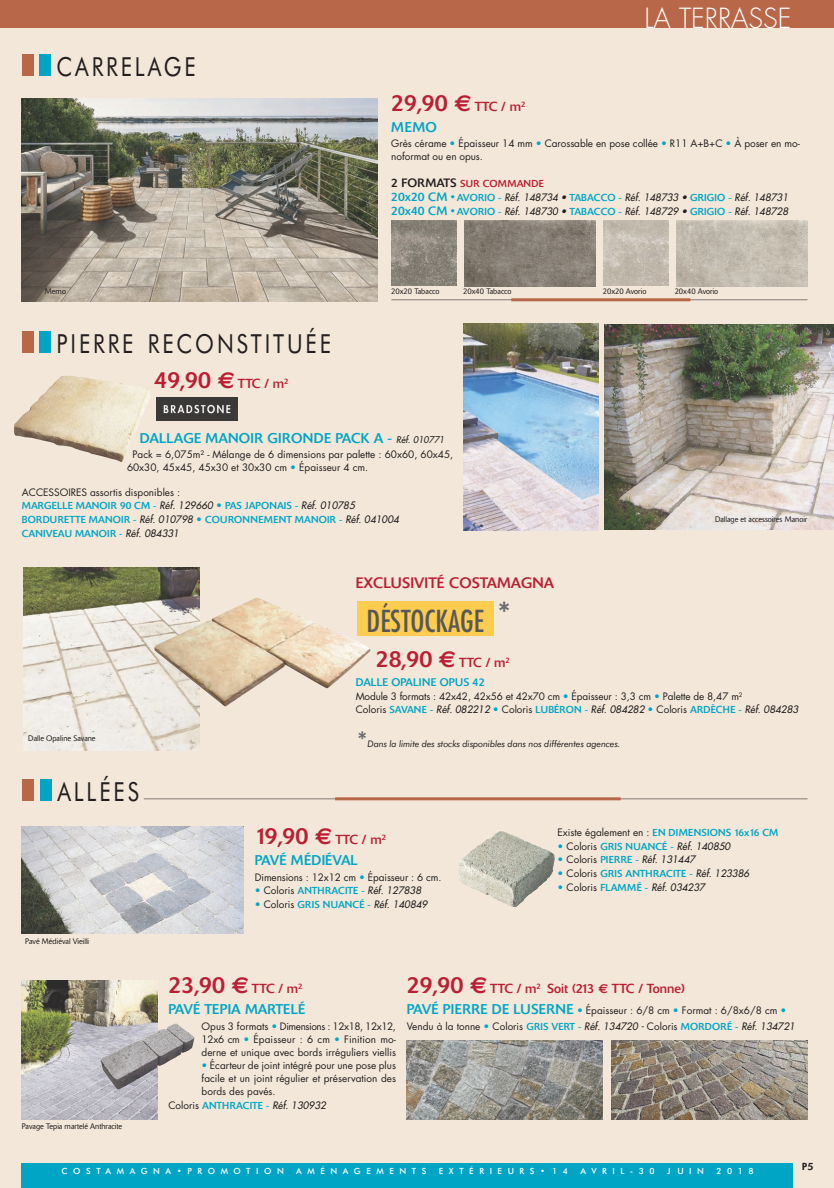
<style>
.page{position:relative;width:834px;height:1188px;background:#fff}
.page>*{position:absolute;margin:0;border:0;box-sizing:border-box;transform-origin:0 0}
.t1{font:condensed 29.5px "Futura";color:#57585a}
.t2{font:300 27px "Futura";color:#fff}
.t3{font:26.2px "Futura BT";letter-spacing:.135em;color:#231f20;scale:.83 1}
.t4{font:23px "Delta";color:#ba1f33}
.t5{font:800 21.8px "Futura BT";color:#6c6d70}
.t6{font:15px "Delta";color:#ba1f33}
.t7{font:14px "Delta";letter-spacing:.02em;color:#00a5c6}
.t8{font:14px "Delta";color:#00a5c6}
.t9{font:13px "Delta";color:#ba1f33}
.t10{font:11px "Delta";color:#00a5c6}
.t11{font:10px/13.1px "Futura";color:#231f20}
.t12{font:10px/13.6px "Delta";letter-spacing:.02em;color:#00a5c6}
.t13{font:italic 10px/13.6px "Futura";color:#231f20}
.t14{font:10px "Delta";color:#00a5c6}
.t15{font:10px "Delta";letter-spacing:.02em;color:#ba1f33}
.t16{font:800 10px "Futura BT";color:#231f20}
.t17{font:italic 9.1px "Futura BT";letter-spacing:-.015em;color:#231f20}
.t18{font:500 8.5px "Futura BT";letter-spacing:.655em;color:#fff}
.t19{font:300 8px "Delta";color:#231f20;scale:.95 1}
.s1{font-family:"Euro Sans";font-weight:700}
.s2{font-size:13px}
.s3{color:#00a5c6}
.s4{font-size:12px;color:#231f20}
.s5{font-family:"Delta";font-style:normal;font-size:12px;color:#00a5c6}
.s6{font-family:"Delta";font-style:normal;color:#00a5c6}
.s7{font-family:"Futura";font-style:italic;font-size:9px;color:#231f20}
.s8{font-family:"Futura";font-style:italic;color:#231f20}
.s9{font-family:"Futura"}
.s10{font-family:"Delta";color:#00a5c6}
.s11{font-style:italic}
.s12{font-family:"Futura";color:#231f20}
.s13{font-style:normal;color:#00a5c6}
.s14{font-style:normal}
.s15{font-size:23px}
.s16{font-family:"Euro Sans";font-weight:700;font-size:23px}
.s17{font-family:"Delta";font-size:14px;color:#00a5c6}
</style>
<div class="page">
<div style="left:0;top:0;width:833px;height:1188px;background:#f2e7d8"></div>
<div style="left:0;top:0;width:833px;height:28px;background:#b86749"></div>
<div style="left:22px;top:54px;width:11px;height:22px;background:#b86749"></div>
<div style="left:39px;top:54px;width:12px;height:22px;background:#00a5c6"></div>
<img style="left:407px;top:1041px;width:195px;height:78px">
<img style="left:611px;top:1041px;width:196px;height:78px">
<img style="left:463px;top:323px;width:135px;height:207px">
<img style="left:605px;top:324px;width:228px;height:206px">
<hr style="left:391px;top:299px;width:416px;height:1px;background:#867b76">
<hr style="left:511px;top:298px;width:179px;height:3px;background:#b86749">
<img style="left:22px;top:981px;width:135px;height:138px">
<img style="left:14px;top:376px;width:136px;height:86px">
<div style="left:22px;top:1163px;width:771px;height:25px;background:#00a5c6"></div>
<hr style="left:144px;top:798px;width:663px;height:1px;background:#867b76">
<hr style="left:335px;top:797px;width:285px;height:3px;background:#b86749">
<img style="left:22px;top:826px;width:221px;height:107px">
<img style="left:22px;top:98px;width:355px;height:203px">
<div style="left:22px;top:331px;width:11px;height:22px;background:#b86749"></div>
<div style="left:39px;top:331px;width:12px;height:22px;background:#00a5c6"></div>
<div style="left:23px;top:779px;width:11px;height:21px;background:#b86749"></div>
<div style="left:40px;top:779px;width:12px;height:21px;background:#00a5c6"></div>
<img style="left:24px;top:568px;width:176px;height:182px">
<img style="left:154px;top:598px;width:216px;height:109px">
<img style="left:458px;top:832px;width:97px;height:75px">
<img style="left:101px;top:1023px;width:93px;height:66px">
<img style="left:156px;top:397px;width:81px;height:23px">
<div style="left:357px;top:601px;width:137px;height:35px;background:#fecc4e"></div>
<img style="left:391px;top:221px;width:65px;height:65px">
<img style="left:464px;top:220px;width:131px;height:66px">
<img style="left:676px;top:220px;width:131px;height:66px">
<img style="left:603px;top:221px;width:65px;height:65px">
<h3 class="t3" style="left:57px;top:56px;width:169px">CARRELAGE</h3>
<h2 class="t2" style="left:644px;top:6px;width:149px">LA TERRASSE</h2>
<h3 class="t4" style="left:391px;top:95px;width:136px">29,90 <span class="s1">€</span> <span class="s2">TTC / m</span><sup>2</sup></h3>
<h3 class="t8" style="left:391px;top:122px;width:47px">MEMO</h3>
<p class="t11" style="left:391px;top:138px;width:410px">Grès cérame <span class="s3">•</span> Épaisseur 14 mm <span class="s3">•</span> Carossable en pose collée <span class="s3">•</span> R11 A+B+C <span class="s3">•</span> À poser en mo&shy;noformat ou en opus.</p>
<p class="t15" style="left:391px;top:180px;width:154px"><span class="s4">2 FORMATS</span> SUR COMMANDE</p>
<p class="t13" style="left:391px;top:192px;width:398px"><span class="s5">20x20 CM •</span> <span class="s6">AVORIO -</span> Réf. 148734 • <span class="s6">TABACCO -</span> Réf. 148733 • <span class="s6">GRIGIO -</span> Réf. 148731<br><span class="s5">20x40 CM •</span> <span class="s6">AVORIO -</span> Réf. 148730 • <span class="s6">TABACCO -</span> Réf. 148729 • <span class="s6">GRIGIO -</span> Réf. 148728</p>
<p class="t19" style="left:45px;top:289px;width:24px">Memo</p>
<p class="t19" style="left:391px;top:289px;width:52px">20x20 Tabacco</p>
<p class="t19" style="left:463px;top:289px;width:52px">20x40 Tabacco</p>
<p class="t19" style="left:602px;top:289px;width:47px">20x20 Avorio</p>
<p class="t19" style="left:674px;top:289px;width:47px">20x40 Avorio</p>
<h3 class="t3" style="left:57px;top:333px;width:332px">PIERRE RECONSTITUÉE</h3>
<h3 class="t4" style="left:154px;top:371px;width:136px">49,90 <span class="s1">€</span> <span class="s2">TTC / m</span><sup>2</sup></h3>
<h3 class="t7" style="left:140px;top:433px;width:306px">DALLAGE MANOIR GIRONDE PACK A - <span class="s7">Réf. 010771</span></h3>
<p class="t11" style="left:127px;top:448px;width:328px;text-indent:6px">Pack = 6,075m² - Mélange de 6 dimensions par palette : 60x60, 60x45,<br>60x30, 45x45, 45x30 et 30x30 cm <span class="s3">•</span> Épaisseur 4 cm.</p>
<p class="t11" style="left:22px;top:486px;width:160px">ACCESSOIRES assortis disponibles :</p>
<p class="t12" style="left:22px;top:500px;width:378px">MARGELLE MANOIR 90 CM - <span class="s8">Réf. 129660</span> <span class="s9">•</span> PAS JAPONAIS - <span class="s8">Réf. 010785<br></span>BORDURETTE MANOIR - <span class="s8">Réf. 010798</span> <span class="s9">•</span> COURONNEMENT MANOIR - <span class="s8">Réf. 041004<br></span>CANIVEAU MANOIR - <span class="s8">Réf. 084331</span></p>
<h3 class="t6" style="left:356px;top:577px;width:200px">EXCLUSIVITÉ COSTAMAGNA</h3>
<h1 class="t1" style="left:366px;top:608px;width:146px">DÉSTOCKAGE <sup>*</sup></h1>
<p class="t19" style="left:715px;top:516px;width:99px">Dallage et accessoires Manoir</p>
<p class="t19" style="left:28px;top:736px;width:72px">Dalle Opaline Savane</p>
<h3 class="t3" style="left:57px;top:781px;width:100px">ALLÉES</h3>
<p class="t19" style="left:25px;top:938px;width:69px">Pavé Médiéval Vieilli</p>
<p class="t19" style="left:22px;top:1123px;width:107px">Pavage Tepia martelé Anthracite</p>
<h3 class="t4" style="left:376px;top:650px;width:136px">28,90 <span class="s1">€</span> <span class="s2">TTC / m</span><sup>2</sup></h3>
<p class="t10" style="left:356px;top:678px;width:131px">DALLE OPALINE OPUS 42</p>
<p class="t11" style="left:356px;top:690px;width:444px;line-height:13.5px">Module 3 formats : 42x42, 42x56 et 42x70 cm <span class="s3">•</span> Épaisseur : 3,3 cm <span class="s3">•</span> Palette de 8,47 m<sup>2<br></sup>Coloris <span class="s10">SAVANE -</span> <span class="s11">Réf. 082212</span> <span class="s3">•</span> Coloris <span class="s10">LUBÉRON -</span> <span class="s11">Réf. 084282</span> <span class="s3">•</span> Coloris <span class="s10">ARDÈCHE -</span> <span class="s11">Réf. 084283</span></p>
<h3 class="t5" style="left:357px;top:731px;width:12px">*</h3>
<p class="t17" style="left:367px;top:740px;width:254px">Dans la limite des stocks disponibles dans nos différentes agences.</p>
<h3 class="t4" style="left:255px;top:828px;width:133px">19,90 <span class="s1">€</span> <span class="s2">TTC / m</span><sup>2</sup></h3>
<h3 class="t8" style="left:255px;top:855px;width:105px">PAVÉ MÉDIÉVAL</h3>
<p class="t11" style="left:255px;top:871px;width:188px">Dimensions : 12x12 cm <span class="s3">•</span> Épaisseur : 6 cm.</p>
<p class="t14" style="left:255px;top:887px;width:168px"><span class="s9">•</span> <span class="s12">Coloris</span> ANTHRACITE - <span class="s8">Réf. 127838</span></p>
<p class="t12" style="left:255px;top:898px;width:174px"><span class="s9">•</span> <span class="s12">Coloris</span> GRIS NUANCÉ - <span class="s8">Réf. 140849</span></p>
<p class="t12" style="left:557px;top:827px;width:222px"><span class="s12">Existe également en :</span> EN DIMENSIONS 16x16 CM</p>
<p class="t12" style="left:557px;top:840px;width:174px"><span class="s9">•</span> <span class="s12">Coloris</span> GRIS NUANCÉ - <span class="s8">Réf. 140850</span></p>
<p class="t13" style="left:557px;top:853px;width:139px"><span class="s13">•</span> <span class="s14">Coloris</span> <span class="s6">PIERRE -</span> Réf. 131447</p>
<p class="t12" style="left:557px;top:868px;width:193px"><span class="s9">•</span> <span class="s12">Coloris</span> GRIS ANTHRACITE - <span class="s8">Réf. 123386</span></p>
<p class="t13" style="left:557px;top:881px;width:149px"><span class="s13">•</span> <span class="s14">Coloris</span> <span class="s6">FLAMMÉ -</span> Réf. 034237</p>
<h3 class="t4" style="left:168px;top:977px;width:136px">23,90 <span class="s1">€</span> <span class="s2">TTC / m</span><sup>2</sup></h3>
<h3 class="t8" style="left:168px;top:1004px;width:138px">PAVÉ TEPIA MARTELÉ</h3>
<p class="t11" style="left:201px;top:1020px;width:196px;text-align:justify">Opus 3 formats <span class="s3">•</span> Dimensions : 12x18, 12x12, 12x6 cm <span class="s3">•</span> Épaisseur : 6 cm <span class="s3">•</span> Finition mo&shy;derne et unique avec bords irréguliers viellis</p>
<p class="t11" style="left:201px;top:1060px;width:196px;text-align:justify"><span class="s3">•</span> Écarteur de joint intégré pour une pose plus facile et un joint régulier et préservation des bords des pavés.</p>
<p class="t14" style="left:168px;top:1102px;width:159px"><span class="s12">Coloris</span> ANTHRACITE - <span class="s8">Réf. 130932</span></p>
<h3 class="t9" style="left:407px;top:984px;width:279px"><span class="s15">29,90</span> <span class="s16">€</span> TTC / m<sup>2</sup> Soit (213 <span class="s1">€</span> TTC / Tonne)</h3>
<p class="t11" style="left:407px;top:1004px;width:389px;line-height:15.6px"><span class="s17">PAVÉ PIERRE DE LUSERNE</span> <span class="s3">•</span> Épaisseur : 6/8 cm <span class="s3">•</span> Format : 6/8x6/8 cm <span class="s3">•<br></span>Vendu à la tonne <span class="s3">•</span> Coloris <span class="s10">GRIS VERT -</span> <span class="s11">Réf. 134720 -</span> Coloris <span class="s10">MORDORÉ -</span> <span class="s11">Réf. 134721</span></p>
<p class="t18" style="left:61px;top:1168px;width:224px">COSTAMAGNA•PROMOTION</p>
<p class="t18" style="left:296px;top:1168px;width:132px">AMÉNAGEMENTS</p>
<p class="t18" style="left:439px;top:1168px;width:131px">EXTÉRIEURS• 14</p>
<p class="t18" style="left:580px;top:1168px;width:76px">AVRIL-30</p>
<p class="t18" style="left:667px;top:1168px;width:38px">J UIN</p>
<p class="t18" style="left:716px;top:1168px;width:39px">2018</p>
<p class="t16" style="left:801px;top:1162px;width:13px">P5</p>
</div>
